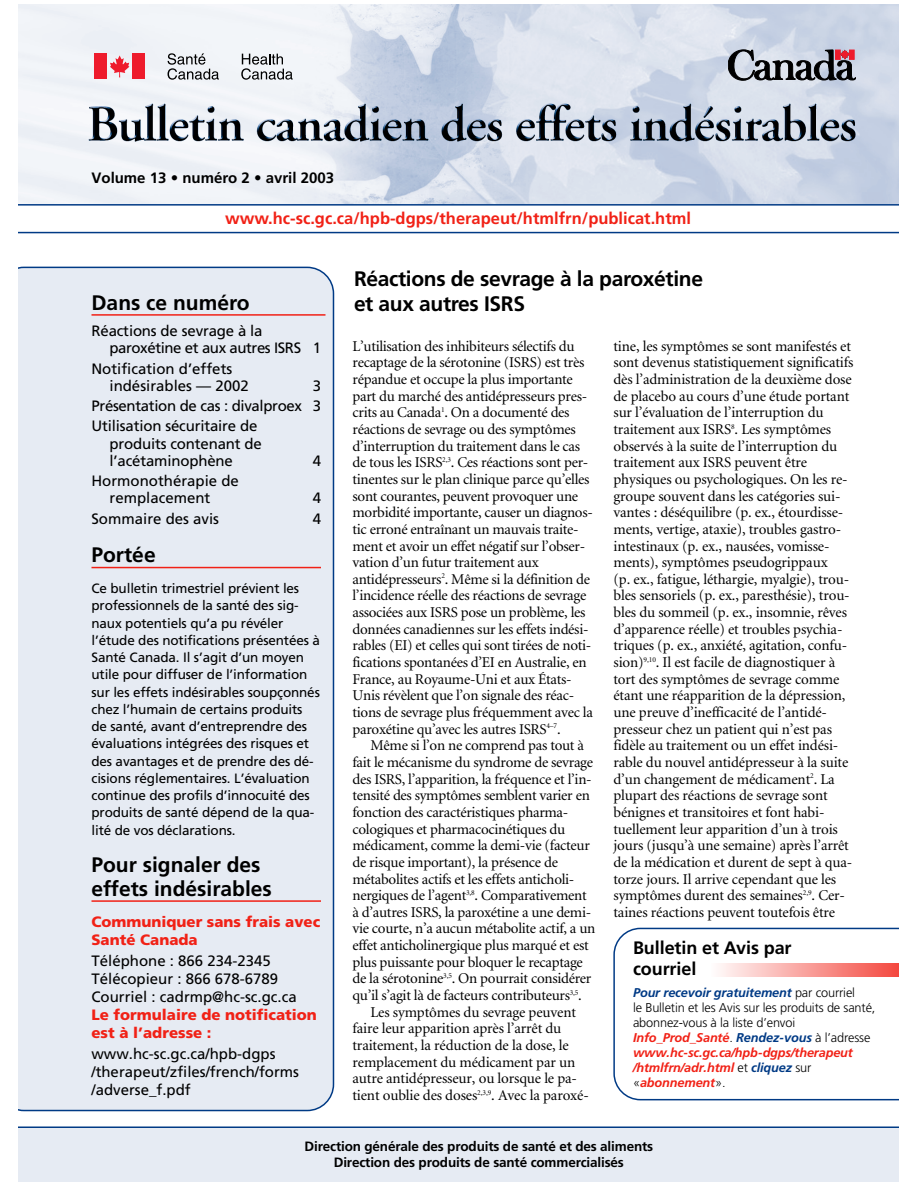
<style>
.page{position:relative;width:918px;height:1188px;background:#fff}
.page>*{position:absolute;margin:0;border:0;box-sizing:border-box;transform-origin:0 0}
.t1{font:700 21px/24px "Frutiger";color:#000}
.t2{font:700 18px/21.6px "Frutiger";letter-spacing:-.005em;color:#000}
.t3{font:700 16.5px "Frutiger";color:#f12116}
.t4{font:15px/16.6px "Minion";letter-spacing:-.02em;color:#000}
.t5{font:15px/18px "Frutiger";color:#000}
.t6{font:900 15px/18px "Frutiger";color:#f12116}
.t7{font:15px/17.2px "Frutiger";letter-spacing:-.03em;color:#000}
.t8{font:700 15px "Frutiger";color:#000}
.t9{font:13.5px/17.2px "Frutiger";letter-spacing:-.01em;color:#000}
.t10{font:700 13.5px/16.2px "Frutiger";letter-spacing:-.01em;color:#000;text-align:center}
.t11{font:300 12.75px/15px "Frutiger";letter-spacing:-.01em;color:#000}
.s1{font-weight:700;font-style:italic;color:#003a85}
.s2{font-weight:700;font-style:italic;color:#f12116}
</style>
<div class="page">
<img style="left:18px;top:4px;width:880px;height:200px">
<div style="left:18px;top:267px;width:316px;height:844px;background:#e6ebf3"></div>
<div style="left:18px;top:1127px;width:880px;height:55px;background:#e6ebf3"></div>
<hr style="left:18px;top:1126px;width:880px;height:2px;background:#003a85">
<hr style="left:92px;top:567px;width:229px;height:1px;background:#f12116">
<hr style="left:18px;top:232px;width:880px;height:1px;background:#003a85">
<hr style="left:18px;top:204px;width:880px;height:2px;background:#003a85">
<hr style="left:92px;top:314px;width:234px;height:2px;background:#f12116">
<hr style="left:92px;top:900px;width:229px;height:2px;background:#f12116">
<div style="left:94px;top:54px;width:13px;height:25px;background:#ee1b2c"></div>
<svg style="left:110px;top:55px;width:19px;height:22px"></svg>
<div style="left:132px;top:54px;width:13px;height:25px;background:#ee1b2c"></div>
<svg style="left:241px;top:54px;width:52px;height:26px"></svg>
<svg style="left:168px;top:53px;width:51px;height:27px"></svg>
<svg style="left:728px;top:50px;width:128px;height:31px;background:#88848d"></svg>
<svg style="left:613px;top:928px;width:285px;height:172px"></svg>
<svg style="left:712px;top:963px;width:187px;height:13px;background:#f9a19d"></svg>
<p class="t8" style="left:92px;top:172px;width:244px">Volume 13 • numéro 2 • avril 2003</p>
<p class="t3" style="left:225px;top:212px;width:467px">www.hc-sc.gc.ca/hpb-dgps/therapeut/htmlfrn/publicat.html</p>
<h1 class="t1" style="left:92px;top:292px;width:160px">Dans ce numéro</h1>
<p class="t7" style="left:110px;top:324px;width:213px;text-indent:-18px">Réactions de sevrage à la paroxétine et aux autres ISRS 1</p>
<p class="t5" style="left:110px;top:361px;width:141px;line-height:17.2px;text-indent:-18px">Notification d’effets indésirables — 2002</p>
<p class="t5" style="left:92px;top:377px;width:231px;line-height:20.2px;text-align:justify;text-indent:221px">3<br>Présentation de cas : divalproex 3<br>Utilisation sécuritaire de</p>
<p class="t5" style="left:110px;top:436px;width:154px;line-height:17.2px">produits contenant de l’acétaminophène</p>
<p class="t5" style="left:313px;top:453px;width:10px">4</p>
<p class="t5" style="left:110px;top:474px;width:131px;line-height:17.2px;text-indent:-18px">Hormonothérapie de remplacement</p>
<p class="t5" style="left:313px;top:490px;width:10px">4</p>
<p class="t5" style="left:92px;top:511px;width:129px">Sommaire des avis</p>
<p class="t5" style="left:313px;top:511px;width:10px">4</p>
<h1 class="t1" style="left:92px;top:545px;width:66px">Portée</h1>
<p class="t9" style="left:92px;top:581px;width:230px">Ce bulletin trimestriel prévient les professionnels de la santé des sig&shy;naux potentiels qu’a pu révéler l’étude des notifications présentées à Santé Canada. Il s’agit d’un moyen utile pour diffuser de l’information sur les effets indésirables soupçonnés chez l’humain de certains produits de santé, avant d’entreprendre des évaluations intégrées des risques et des avantages et de prendre des dé&shy;cisions réglementaires. L’évaluation continue des profils d’innocuité des produits de santé dépend de la qua&shy;lité de vos déclarations.</p>
<h1 class="t1" style="left:92px;top:854px;width:182px">Pour signaler des effets indésirables</h1>
<p class="t6" style="left:92px;top:914px;width:230px">Communiquer sans frais avec<br>Santé Canada</p>
<p class="t5" style="left:92px;top:953px;width:207px">Téléphone : 866 234-2345<br>Télécopieur : 866 678-6789<br>Courriel : cadrmp@hc-sc.gc.ca</p>
<p class="t6" style="left:92px;top:1007px;width:227px">Le formulaire de notification est à l’adresse :</p>
<p class="t5" style="left:92px;top:1046px;width:209px">www.hc-sc.gc.ca/hpb-dgps /therapeut/zfiles/french/forms /adverse_f.pdf</p>
<h1 class="t1" style="left:354px;top:267px;width:351px;line-height:25.2px">Réactions de sevrage à la paroxétine et aux autres ISRS</h1>
<p class="t4" style="left:352px;top:339px;width:242px">L’utilisation des inhibiteurs sélectifs du recaptage de la sérotonine (ISRS) est très répandue et occupe la plus importante part du marché des antidépresseurs pres&shy;crits au Canada<sup>1</sup>. On a documenté des réactions de sevrage ou des symptômes d’interruption du traitement dans le cas de tous les ISRS<sup>2,3</sup>. Ces réactions sont per&shy;tinentes sur le plan clinique parce qu’elles sont courantes, peuvent provoquer une morbidité importante, causer un diagnos&shy;tic erroné entraînant un mauvais traite&shy;ment et avoir un effet négatif sur l’obser&shy;vation d’un futur traitement aux antidépresseurs<sup>2</sup>. Même si la définition de l’incidence réelle des réactions de sevrage associées aux ISRS pose un problème, les données canadiennes sur les effets indési&shy;rables (EI) et celles qui sont tirées de noti&shy;fications spontanées d’EI en Australie, en France, au Royaume-Uni et aux États-Unis révèlent que l’on signale des réac&shy;tions de sevrage plus fréquemment avec la paroxétine qu’avec les autres ISRS<sup>4–7</sup>.</p>
<p class="t4" style="left:370px;top:738px;width:215px">Même si l’on ne comprend pas tout à</p>
<p class="t4" style="left:352px;top:755px;width:242px">fait le mécanisme du syndrome de sevrage</p>
<p class="t4" style="left:352px;top:772px;width:241px">des ISRS, l’apparition, la fréquence et l’in-</p>
<p class="t4" style="left:352px;top:788px;width:239px">tensité des symptômes semblent varier en</p>
<p class="t4" style="left:352px;top:805px;width:217px">fonction des caractéristiques pharma-</p>
<p class="t4" style="left:352px;top:822px;width:214px">cologiques et pharmacocinétiques du</p>
<p class="t4" style="left:352px;top:838px;width:239px">médicament, comme la demi-vie (facteur</p>
<p class="t4" style="left:352px;top:855px;width:207px">de risque important), la présence de</p>
<p class="t4" style="left:352px;top:872px;width:223px">métabolites actifs et les effets anticholi-</p>
<p class="t4" style="left:352px;top:888px;width:236px">nergiques de l’agent<sup>3,8</sup>. Comparativement</p>
<p class="t4" style="left:352px;top:905px;width:240px">à d’autres ISRS, la paroxétine a une demi-</p>
<p class="t4" style="left:352px;top:922px;width:244px">vie courte, n’a aucun métabolite actif, a un</p>
<p class="t4" style="left:352px;top:938px;width:238px">effet anticholinergique plus marqué et est</p>
<p class="t4" style="left:352px;top:955px;width:232px">plus puissante pour bloquer le recaptage</p>
<p class="t4" style="left:352px;top:972px;width:240px">de la sérotonine<sup>3,5</sup>. On pourrait considérer</p>
<p class="t4" style="left:352px;top:988px;width:231px">qu’il s’agit là de facteurs contributeurs<sup>3,5</sup>.</p>
<p class="t4" style="left:371px;top:1005px;width:207px">Les symptômes du sevrage peuvent</p>
<p class="t4" style="left:353px;top:1021px;width:210px">faire leur apparition après l’arrêt du</p>
<p class="t4" style="left:353px;top:1038px;width:218px">traitement, la réduction de la dose, le</p>
<p class="t4" style="left:353px;top:1055px;width:224px">remplacement du médicament par un</p>
<p class="t4" style="left:353px;top:1071px;width:226px">autre antidépresseur, ou lorsque le pa-</p>
<p class="t4" style="left:353px;top:1088px;width:238px">tient oublie des doses<sup>2,3,9</sup>. Avec la paroxé-</p>
<p class="t4" style="left:613px;top:339px;width:241px">tine, les symptômes se sont manifestés et sont devenus statistiquement significatifs dès l’administration de la deuxième dose de placebo au cours d’une étude portant sur l’évaluation de l’interruption du traitement aux ISRS<sup>8</sup>. Les symptômes observés à la suite de l’interruption du traitement aux ISRS peuvent être physiques ou psychologiques. On les re&shy;groupe souvent dans les catégories sui&shy;vantes : déséquilibre (p. ex., étourdisse&shy;ments, vertige, ataxie), troubles gastro&shy;intestinaux (p. ex., nausées, vomisse&shy;ments), symptômes pseudogrippaux<br>(p. ex., fatigue, léthargie, myalgie), trou&shy;bles sensoriels (p. ex., paresthésie), trou&shy;bles du sommeil (p. ex., insomnie, rêves d’apparence réelle) et troubles psychia&shy;triques (p. ex., anxiété, agitation, confu&shy;sion)<sup>9,10</sup>. Il est facile de diagnostiquer à tort des symptômes de sevrage comme étant une réapparition de la dépression, une preuve d’inefficacité de l’antidé&shy;presseur chez un patient qui n’est pas fidèle au traitement ou un effet indési&shy;rable du nouvel antidépresseur à la suite d’un changement de médicament<sup>2</sup>. La plupart des réactions de sevrage sont bénignes et transitoires et font habi&shy;tuellement leur apparition d’un à trois jours (jusqu’à une semaine) après l’arrêt de la médication et durent de sept à qua&shy;torze jours. Il arrive cependant que les symptômes durent des semaines<sup>2,9</sup>. Cer&shy;taines réactions peuvent toutefois être</p>
<p class="t2" style="left:633px;top:938px;width:160px">Bulletin et Avis par courriel</p>
<p class="t11" style="left:633px;top:986px;width:244px"><span class="s1">Pour recevoir gratuitement</span> par courriel<br>le Bulletin et les Avis sur les produits de santé, abonnez-vous à la liste d’envoi <span class="s2">Info_Prod_Santé</span>. <span class="s1">Rendez-vous</span> à l’adresse <span class="s2">www.hc-sc.gc.ca/hpb-dgps/therapeut /htmlfrn/adr.html</span> et <span class="s1">cliquez</span> sur «<span class="s2">abonnement</span>».</p>
<p class="t10" style="left:305px;top:1139px;width:350px">Direction générale des produits de santé et des aliments<br>Direction des produits de santé commercialisés</p>
</div>
